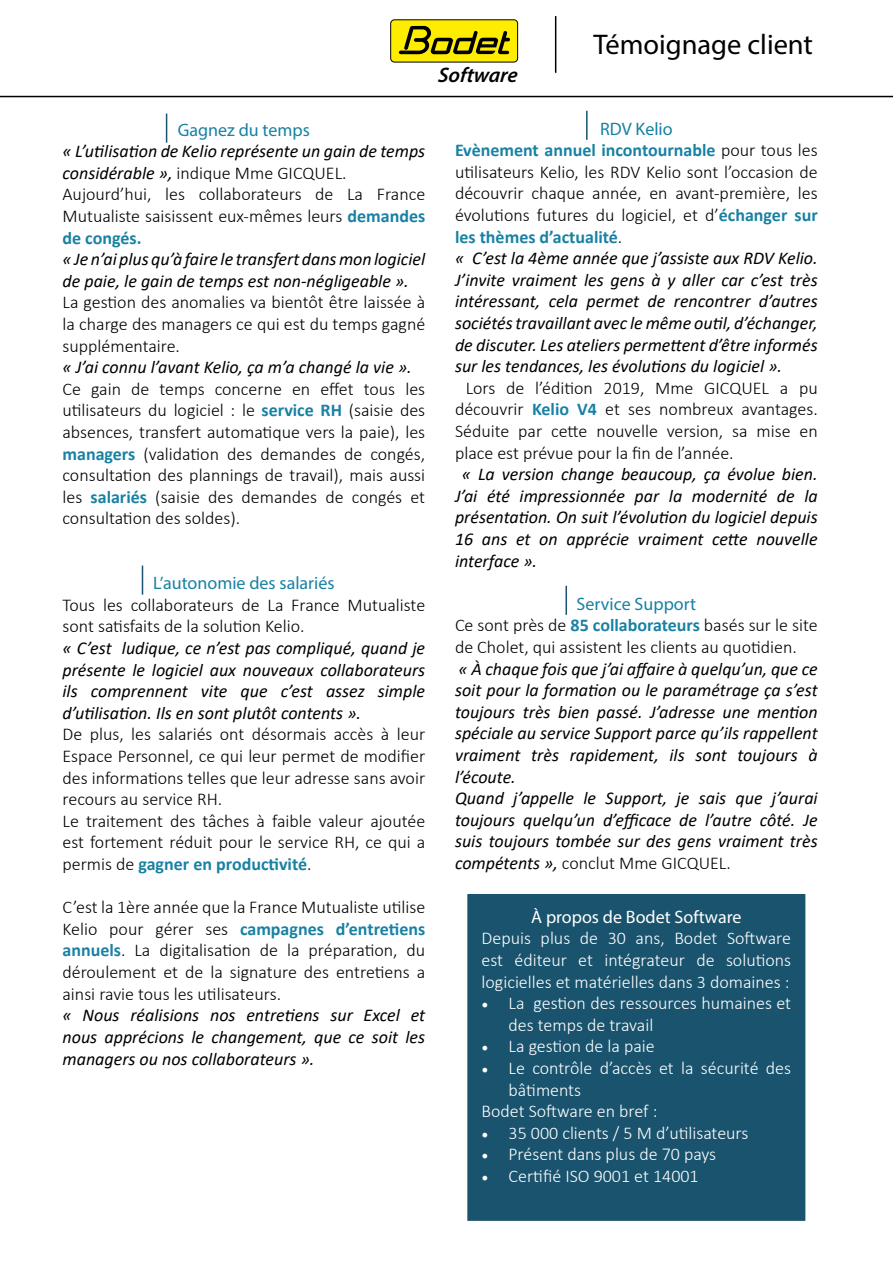
<style>
.page{position:relative;width:893px;height:1263px;background:#fff}
.page>*{position:absolute;margin:0;border:0;box-sizing:border-box;transform-origin:0 0}
.t1{font:28.5px "Myriad Pro";color:#000}
.t2{font:italic 600 21px "Myriad Pro";color:#000}
.t3{font:italic 18px/21.6px "Calibri";color:#000}
.t4{font:300 18px/21.6px "Calibri";color:#000}
.t5{font:300 18px/21.6px "Calibri";color:#fff;text-align:justify}
.t6{font:18px "Myriad Pro";color:#1881a4}
.t7{font:18px "Myriad Pro";color:#fff}
.s1{font-weight:400;font-style:italic}
.s2{font-weight:700;color:#1881a4}
.s3{font-weight:700;font-style:normal;color:#1881a4}
.s4{font-weight:300;font-style:normal}
.s5{font-family:"Minion Pro";font-weight:400}
</style>
<div class="page">
<div style="left:391px;top:20px;width:127px;height:42px;background:#ffed00;border-radius:4px"></div>
<div style="left:390px;top:20px;width:128px;height:42px;border:1px solid #000;border-radius:4px"></div>
<svg style="left:399px;top:26px;width:111px;height:28px"></svg>
<hr style="left:555px;top:16px;width:1px;height:57px;background:#000">
<hr style="left:0;top:96px;width:893px;height:1px;background:#000">
<div style="left:468px;top:895px;width:337px;height:325px;background:#19536d"></div>
<div style="left:467px;top:894px;width:338px;height:327px;border:2px solid #19536d"></div>
<svg style="left:166px;top:114px;width:1px;height:29px"></svg>
<hr style="left:586px;top:111px;width:2px;height:29px;background:#19536d">
<svg style="left:142px;top:566px;width:1px;height:29px"></svg>
<hr style="left:565px;top:586px;width:2px;height:29px;background:#19536d">
<p class="t2" style="left:438px;top:62px;width:83px">Software</p>
<h1 class="t1" style="left:593px;top:27px;width:221px">Témoignage client</h1>
<p class="t6" style="left:178px;top:118px;width:134px">Gagnez du temps</p>
<p class="t4" style="left:63px;top:140px;width:364px"><span class="s1">« L’utilisation de Kelio représente un gain de temps considérable »,</span> indique Mme GICQUEL.<br>Aujourd’hui, les collaborateurs de La France Mutualiste saisissent eux-mêmes leurs <span class="s2">demandes de congés.</span></p>
<p class="t3" style="left:63px;top:248px;width:364px">« Je n’ai plus qu’à faire le transfert dans mon logiciel de paie, le gain de temps est non-négligeable ».</p>
<p class="t4" style="left:63px;top:291px;width:364px;text-align:justify">La gestion des anomalies va bientôt être laissée à la charge des managers ce qui est du temps gagné supplémentaire.</p>
<p class="t3" style="left:63px;top:356px;width:351px">« J’ai connu l’avant Kelio, ça m’a changé la vie ».</p>
<p class="t4" style="left:63px;top:378px;width:364px;text-align:justify">Ce gain de temps concerne en effet tous les utilisateurs du logiciel : le <span class="s2">service RH</span> (saisie des absences, transfert automatique vers la paie), les <span class="s2">managers</span> (validation des demandes de congés, consultation des plannings de travail), mais aussi les <span class="s2">salariés</span> (saisie des demandes de congés et consultation des soldes).</p>
<p class="t6" style="left:153px;top:572px;width:183px">L’autonomie des salariés</p>
<p class="t4" style="left:63px;top:594px;width:364px">Tous les collaborateurs de La France Mutualiste sont satisfaits de la solution Kelio.</p>
<p class="t3" style="left:63px;top:636px;width:364px;text-align:justify">« C’est ludique, ce n’est pas compliqué, quand je présente le logiciel aux nouveaux collaborateurs ils comprennent vite que c’est assez simple d’utilisation. Ils en sont plutôt contents ».</p>
<p class="t4" style="left:63px;top:723px;width:364px">De plus, les salariés ont désormais accès à leur Espace Personnel, ce qui leur permet de modifier des informations telles que leur adresse sans avoir recours au service RH.<br>Le traitement des tâches à faible valeur ajoutée est fortement réduit pour le service RH, ce qui a permis de <span class="s2">gagner en productivité</span>.</p>
<p class="t4" style="left:63px;top:896px;width:364px;text-align:justify">C’est la 1ère année que la France Mutualiste utilise Kelio pour gérer ses <span class="s2">campagnes d’entretiens annuels</span>. La digitalisation de la préparation, du déroulement et de la signature des entretiens a ainsi ravie tous les utilisateurs.</p>
<p class="t3" style="left:63px;top:1004px;width:364px;text-align:justify">« Nous réalisions nos entretiens sur Excel et nous apprécions le changement, que ce soit les managers ou nos collaborateurs ».</p>
<p class="t6" style="left:600px;top:117px;width:74px">RDV Kelio</p>
<p class="t3" style="left:455px;top:139px;width:364px"><span class="s3">Evènement annuel incontournable</span> <span class="s4">pour tous les utilisateurs Kelio, les RDV Kelio sont l’occasion de découvrir chaque année, en avant-première, les évolutions futures du logiciel, et d’</span><span class="s3">échanger sur les thèmes d’actualité</span><span class="s4">.<br></span>« C’est la 4ème année que j’assiste aux RDV Kelio.<br>J’invite vraiment les gens à y aller car c’est très intéressant, cela permet de rencontrer d’autres sociétés travaillant avec le même outil, d’échanger, de discuter. Les ateliers permettent d’être informés sur les tendances, les évolutions du logiciel ».</p>
<p class="t4" style="left:455px;top:377px;width:364px;text-align:justify;text-indent:11px">Lors de l’édition 2019, Mme GICQUEL a pu découvrir <span class="s2">Kelio V4</span> et ses nombreux avantages.<br>Séduite par cette nouvelle version, sa mise en place est prévue pour la fin de l’année.</p>
<p class="t3" style="left:455px;top:463px;width:364px;text-align:justify;text-indent:7px">« La version change beaucoup, ça évolue bien.<br>J’ai été impressionnée par la modernité de la présentation. On suit l’évolution du logiciel depuis 16 ans et on apprécie vraiment cette nouvelle interface ».</p>
<p class="t6" style="left:577px;top:593px;width:121px">Service Support</p>
<p class="t4" style="left:455px;top:614px;width:364px">Ce sont près de <span class="s2">85 collaborateurs</span> basés sur le site de Cholet, qui assistent les clients au quotidien.</p>
<p class="t3" style="left:455px;top:657px;width:364px">« À chaque fois que j’ai affaire à quelqu’un, que ce soit pour la formation ou le paramétrage ça s’est toujours très bien passé. J’adresse une mention spéciale au service Support parce qu’ils rappellent vraiment très rapidement, ils sont toujours à l’écoute.<br>Quand j’appelle le Support, je sais que j’aurai toujours quelqu’un d’efficace de l’autre côté. Je suis toujours tombée sur des gens vraiment très compétents », <span class="s4">conclut Mme GICQUEL.</span></p>
<p class="t7" style="left:531px;top:906px;width:212px">À propos de Bodet Software</p>
<p class="t5" style="left:482px;top:927px;width:311px">Depuis plus de 30 ans, Bodet Software est éditeur et intégrateur de solutions logicielles et matérielles dans 3 domaines :</p>
<p class="t5" style="left:509px;top:992px;width:284px;text-indent:-27px"><span class="s5">•</span> La gestion des ressources humaines et des temps de travail</p>
<p class="t5" style="left:482px;top:1035px;width:175px"><span class="s5">•</span> La gestion de la paie</p>
<p class="t5" style="left:482px;top:1057px;width:311px"><span class="s5">•</span> Le contrôle d’accès et la sécurité des</p>
<p class="t5" style="left:509px;top:1079px;width:74px">bâtiments</p>
<p class="t5" style="left:482px;top:1100px;width:177px">Bodet Software en bref :</p>
<p class="t5" style="left:482px;top:1122px;width:268px"><span class="s5">•</span> 35 000 clients / 5 M d’utilisateurs</p>
<p class="t5" style="left:482px;top:1143px;width:236px"><span class="s5">•</span> Présent dans plus de 70 pays</p>
<p class="t5" style="left:482px;top:1165px;width:219px"><span class="s5">•</span> Certifié ISO 9001 et 14001</p>
</div>
